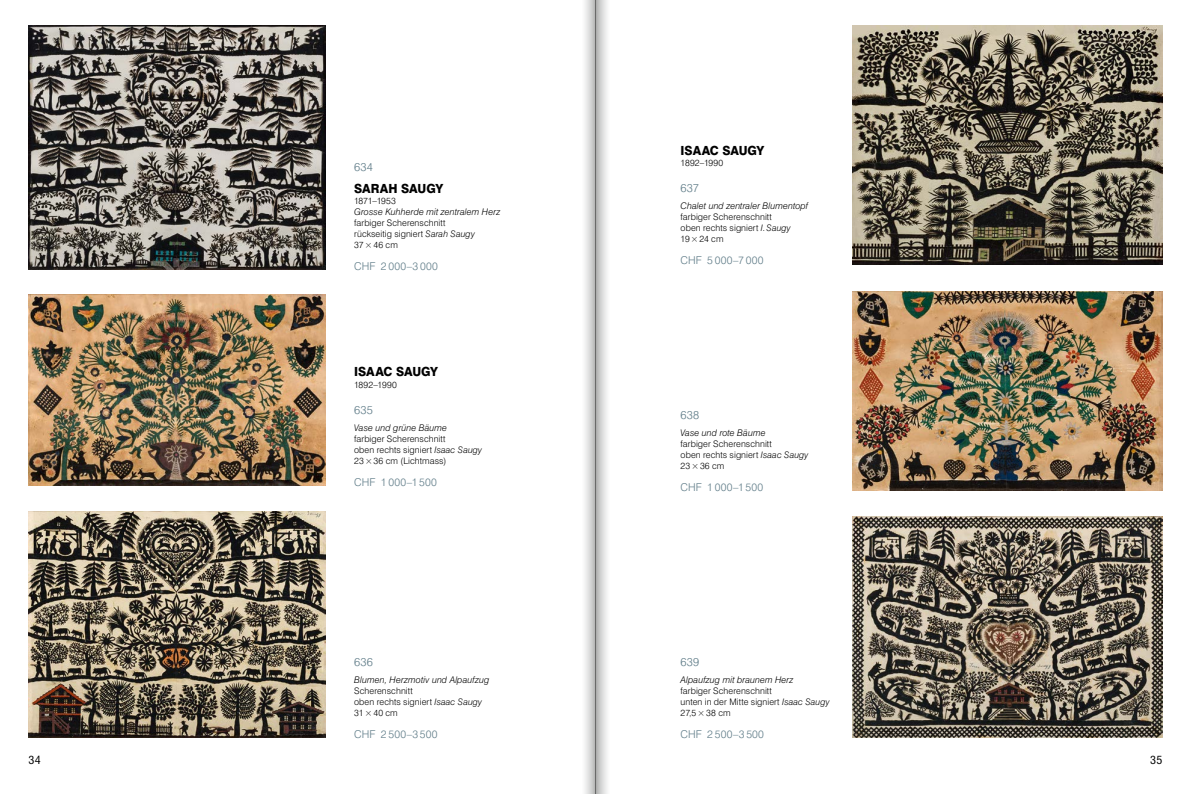
<style>
.page{position:relative;width:1191px;height:794px;background:#fff}
.page>*{position:absolute;margin:0;border:0;box-sizing:border-box;transform-origin:0 0}
.t1{font:800 12.6px "Swiss 721 BT";letter-spacing:-.005em;color:#000;scale:.95 1}
.t2{font:300 11.5px "Swiss 721 BT";letter-spacing:.015em;color:#5e7b87}
.t3{font:condensed 11px "Swiss 721 BT";color:#000;scale:1.1 1}
.t4{font:300 10.8px "Swiss 721 BT";letter-spacing:.02em;color:#5e7b87}
.t5{font:italic 300 9.2px "Swiss 721 BT";letter-spacing:.01em;color:#000}
.t6{font:300 9px/11px "Swiss 721 BT";letter-spacing:.01em;color:#000}
.t7{font:300 9px "Swiss 721 BT";letter-spacing:-.015em;color:#000}
.s1{font-style:italic}
</style>
<div class="page">
<svg style="left:585px;top:0;width:10px;height:794px;background:#d6d7d7"></svg>
<svg style="left:595px;top:0;width:12px;height:794px;background:#c1c2c2"></svg>
<img style="left:28px;top:25px;width:298px;height:244px">
<img style="left:28px;top:295px;width:298px;height:191px">
<img style="left:28px;top:511px;width:298px;height:226px">
<img style="left:852px;top:25px;width:310px;height:239px">
<img style="left:852px;top:291px;width:310px;height:199px">
<img style="left:852px;top:516px;width:310px;height:221px">
<p class="t2" style="left:354px;top:160px;width:20px">634</p>
<h1 class="t1" style="left:354px;top:180px;width:95px">SARAH SAUGY</h1>
<p class="t7" style="left:354px;top:195px;width:43px">1871–1953</p>
<p class="t5" style="left:354px;top:206px;width:148px">Grosse Kuhherde mit zentralem Herz</p>
<p class="t6" style="left:354px;top:217px;width:122px">farbiger Scherenschnitt rückseitig signiert <span class="s1">Sarah Saugy<br></span>37×46 cm</p>
<p class="t4" style="left:354px;top:259px;width:85px">CHF 2 000–3 000</p>
<h1 class="t1" style="left:354px;top:364px;width:90px">ISAAC SAUGY</h1>
<p class="t6" style="left:354px;top:379px;width:44px">1892–1990</p>
<p class="t2" style="left:354px;top:403px;width:20px">635</p>
<p class="t5" style="left:354px;top:422px;width:95px">Vase und grüne Bäume</p>
<p class="t6" style="left:354px;top:433px;width:129px">farbiger Scherenschnitt<br>oben rechts signiert <span class="s1">Isaac Saugy<br></span>23×36 cm (Lichtmass)</p>
<p class="t4" style="left:354px;top:475px;width:84px">CHF 1 000–1 500</p>
<p class="t2" style="left:354px;top:655px;width:20px">636</p>
<p class="t5" style="left:354px;top:674px;width:137px">Blumen, Herzmotiv und Alpaufzug</p>
<p class="t6" style="left:354px;top:685px;width:129px">Scherenschnitt<br>oben rechts signiert <span class="s1">Isaac Saugy<br></span>31×40 cm</p>
<p class="t4" style="left:354px;top:727px;width:85px">CHF 2 500–3 500</p>
<h1 class="t1" style="left:680px;top:143px;width:90px">ISAAC SAUGY</h1>
<p class="t6" style="left:680px;top:157px;width:44px">1892–1990</p>
<p class="t2" style="left:680px;top:181px;width:20px">637</p>
<p class="t5" style="left:680px;top:200px;width:129px">Chalet und zentraler Blumentopf</p>
<p class="t6" style="left:680px;top:211px;width:112px">farbiger Scherenschnitt oben rechts signiert <span class="s1">I.Saugy<br></span>19×24 cm</p>
<p class="t4" style="left:680px;top:254px;width:85px">CHF 5 000–7 000</p>
<p class="t2" style="left:680px;top:408px;width:20px">638</p>
<p class="t5" style="left:680px;top:427px;width:87px">Vase und rote Bäume</p>
<p class="t6" style="left:680px;top:438px;width:129px">farbiger Scherenschnitt<br>oben rechts signiert <span class="s1">Isaac Saugy<br></span>23×36 cm</p>
<p class="t4" style="left:680px;top:480px;width:84px">CHF 1 000–1 500</p>
<p class="t2" style="left:680px;top:655px;width:20px">639</p>
<p class="t5" style="left:680px;top:674px;width:115px">Alpaufzug mit braunem Herz</p>
<p class="t6" style="left:680px;top:685px;width:151px">farbiger Scherenschnitt<br>unten in der Mitte signiert <span class="s1">Isaac Saugy<br></span>27,5×38 cm</p>
<p class="t4" style="left:680px;top:727px;width:85px">CHF 2 500–3 500</p>
<p class="t3" style="left:28px;top:753px;width:13px">34</p>
<p class="t3" style="left:1150px;top:753px;width:13px">35</p>
</div>
